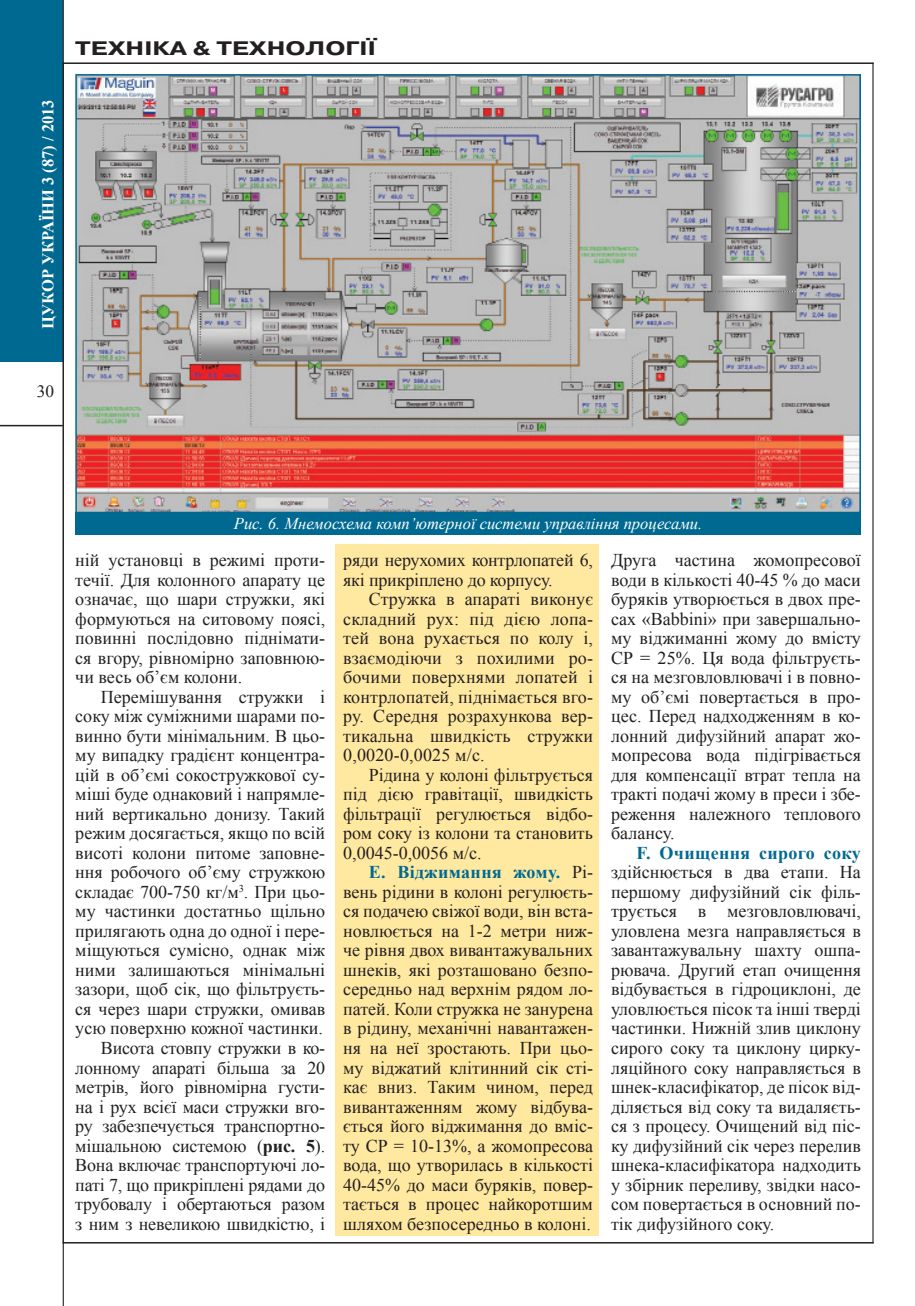
<style>
.page{position:relative;width:915px;height:1306px;background:#fff}
.page>*{position:absolute;margin:0;border:0;box-sizing:border-box;transform-origin:0 0}
.колонтитул{font:700 19.5px "Pragmatica C";color:#231f20;scale:1.3 1}
.Текст{font:18px/19.5px "Times New Roman";color:#231f20;text-align:justify}
.t1{font:17.25px "Times New Roman";color:#231f20}
.Рис{font:italic 16.5px "Times New Roman";color:#fff}
.t2{font:700 16.5px "Times New Roman";color:#fff}
.s1{font-weight:700}
.s2{font-weight:700;color:#006991}
</style>
<div class="page">
<img style="left:78px;top:77px;width:779px;height:433px">
<div style="left:0;top:0;width:63px;height:362px;background:#006991"></div>
<hr style="left:0;top:425px;width:63px;height:1px;background:#231f20">
<hr style="left:872px;top:63px;width:1px;height:1180px;background:#231f20">
<hr style="left:63px;top:0;width:1px;height:1305px;background:#231f20">
<div style="left:335px;top:544px;width:263px;height:691px;background:#ffe8a0"></div>
<hr style="left:63px;top:63px;width:810px;height:1px;background:#231f20">
<hr style="left:63px;top:1242px;width:810px;height:1px;background:#231f20">
<div style="left:75px;top:512px;width:785px;height:22px;background:#006991"></div>
<p class="t2" style="left:37px;top:329px;width:231px;rotate:-90deg">ЦУКОР УКРАЇНИ 3 (87) / 2013</p>
<p class="колонтитул" style="left:75px;top:38px;width:232px">ТЕХНІКА &amp; ТЕХНОЛОГІЇ</p>
<p class="t1" style="left:37px;top:380px;width:19px">30</p>
<p class="Рис" style="left:234px;top:512px;width:469px">Рис. 6. Мнемосхема комп’ютерної системи управління процесами.</p>
<p class="Текст" style="left:75px;top:550px;width:251px">ній установці в режимі проти&shy;течії. Для колонного апарату це означає, що шари стружки, які формуються на ситовому поясі, повинні послідовно піднімати&shy;ся вгору, рівномірно заповнюю&shy;чи весь об’єм колони.</p>
<p class="Текст" style="left:75px;top:686px;width:251px;text-indent:26px">Перемішування стружки і соку між суміжними шарами по&shy;винно бути мінімальним. В цьо&shy;му випадку градієнт концентра&shy;цій в об’ємі сокостружкової су&shy;міші буде однаковий і напрямле&shy;ний вертикально донизу. Такий режим досягається, якщо по всій висоті колони питоме заповне&shy;ння робочого об’єму стружкою складає 700-750 кг/м<sup>3</sup>. При цьо&shy;му частинки достатньо щільно прилягають одна до одної і пере&shy;міщуються сумісно, однак між ними залишаються мінімальні зазори, щоб сік, що фільтруєть&shy;ся через шари стружки, омивав усю поверхню кожної частинки.</p>
<p class="Текст" style="left:75px;top:1037px;width:251px;text-indent:26px">Висота стовпу стружки в ко&shy;лонному апараті більша за 20 метрів, його рівномірна густи&shy;на і рух всієї маси стружки вго&shy;ру забезпечується транспортно&shy;мішальною системою (<span class="s1">рис. 5</span>).<br>Вона включає транспортуючі ло&shy;паті 7, що прикріплені рядами до трубовалу і обертаються разом з ним з невеликою швидкістю, і</p>
<p class="Текст" style="left:343px;top:550px;width:251px">ряди нерухомих контрлопатей 6, які прикріплено до корпусу.</p>
<p class="Текст" style="left:343px;top:589px;width:251px;text-indent:26px">Стружка в апараті виконує складний рух: під дією лопа&shy;тей вона рухається по колу і, взаємодіючи з похилими ро&shy;бочими поверхнями лопатей і контрлопатей, піднімається вго&shy;ру. Середня розрахункова вер&shy;тикальна швидкість стружки 0,0020-0,0025 м/с.</p>
<p class="Текст" style="left:343px;top:764px;width:251px;text-indent:26px">Рідина у колоні фільтрується під дією гравітації, швидкість фільтрації регулюється відбо&shy;ром соку із колони та становить 0,0045-0,0056 м/с.</p>
<p class="Текст" style="left:343px;top:862px;width:251px;text-indent:26px"><span class="s2">Е. Віджимання жому.</span> Рі&shy;вень рідини в колоні регулюєть&shy;ся подачею свіжої води, він вста&shy;новлюється на 1-2 метри ниж&shy;че рівня двох вивантажувальних шнеків, які розташовано безпо&shy;середньо над верхнім рядом ло&shy;патей. Коли стружка не занурена в рідину, механічні навантажен&shy;ня на неї зростають. При цьо&shy;му віджатий клітинний сік сті&shy;кає вниз. Таким чином, перед вивантаженням жому відбува&shy;ється його віджимання до вміс&shy;ту СР = 10-13%, а жомопресова вода, що утворилась в кількості 40-45% до маси буряків, повер&shy;тається в процес найкоротшим шляхом безпосередньо в колоні.</p>
<p class="Текст" style="left:611px;top:550px;width:251px">Друга частина жомопресової води в кількості 40-45 % до маси буряків утворюється в двох пре&shy;сах «Babbini» при завершально&shy;му віджиманні жому до вмісту СР = 25%. Ця вода фільтруєть&shy;ся на мезговловлювачі і в повно&shy;му об’ємі повертається в про&shy;цес. Перед надходженням в ко&shy;лонний дифузійний апарат жо&shy;мопресова вода підігрівається для компенсації втрат тепла на тракті подачі жому в преси і збе&shy;реження належного теплового балансу.</p>
<p class="Текст" style="left:611px;top:842px;width:251px;text-indent:26px"><span class="s2">F. Очищення сирого соку </span>здійснюється в два етапи. На першому дифузійний сік філь&shy;трується в мезговловлювачі, уловлена мезга направляється в завантажувальну шахту ошпа&shy;рювача. Другий етап очищення відбувається в гідроциклоні, де уловлюється пісок та інші тверді частинки. Нижній злив циклону сирого соку та циклону цирку&shy;ляційного соку направляється в шнек-класифікатор, де пісок від&shy;діляється від соку та видаляєть&shy;ся з процесу. Очищений від піс&shy;ку дифузійний сік через перелив шнека-класифікатора надходить у збірник переливу, звідки насо&shy;сом повертається в основний по&shy;тік дифузійного соку.</p>
</div>
